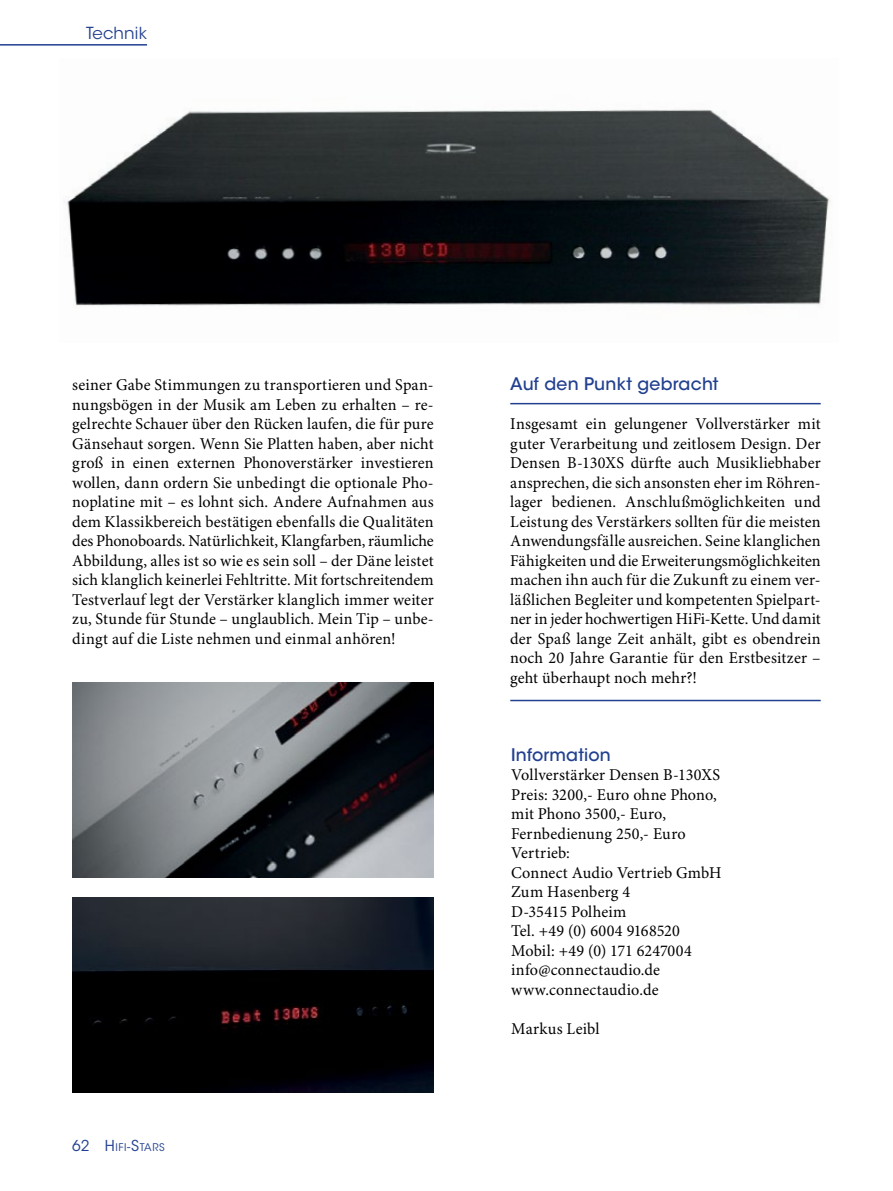
<style>
.page{position:relative;width:893px;height:1191px;background:#fff}
.page>*{position:absolute;margin:0;border:0;box-sizing:border-box;transform-origin:0 0}
.t1{font:500 17.25px "ITC Avant Garde Std";letter-spacing:.01em;color:#224090}
.t2{font:16.5px/19.5px "Minion Pro";letter-spacing:.01em;color:#000;text-align:justify}
.t3{font:16.5px "ITC Avant Garde Std";letter-spacing:.01em;color:#224090}
.t4{font:15px "ITC Avant Garde Std";color:#224090}
.t5{font:10.5px "ITC Avant Garde Std";letter-spacing:.055em;color:#224090}
.s1{font-size:15px}
.s2{font-size:12px}
</style>
<div class="page">
<hr style="left:0;top:44px;width:147px;height:2px;background:#224090">
<hr style="left:510px;top:403px;width:311px;height:1px;background:#224090">
<hr style="left:510px;top:700px;width:311px;height:1px;background:#224090">
<img style="left:72px;top:683px;width:362px;height:194px">
<img style="left:72px;top:897px;width:362px;height:195px">
<img style="left:67px;top:109px;width:764px;height:197px">
<p class="t3" style="left:86px;top:23px;width:62px">Technik</p>
<p class="t2" style="left:72px;top:376px;width:363px">seiner Gabe Stimmungen zu transportieren und Span&shy;nungsbögen in der Musik am Leben zu erhalten – re&shy;gelrechte Schauer über den Rücken laufen, die für pure Gänsehaut sorgen. Wenn Sie Platten haben, aber nicht groß in einen externen Phonoverstärker investieren wollen, dann ordern Sie unbedingt die optionale Pho&shy;noplatine mit – es lohnt sich. Andere Aufnahmen aus dem Klassikbereich bestätigen ebenfalls die Qualitäten des Phonoboards. Natürlichkeit, Klangfarben, räumliche Abbildung, alles ist so wie es sein soll – der Däne leistet sich klanglich keinerlei Fehltritte. Mit fortschreitendem Testverlauf legt der Verstärker klanglich immer weiter zu, Stunde für Stunde – unglaublich. Mein Tip – unbe&shy;dingt auf die Liste nehmen und einmal anhören!</p>
<p class="t4" style="left:72px;top:1136px;width:19px">62</p>
<p class="t5" style="left:105px;top:1140px;width:61px"><span class="s1">H</span>IFI<span class="s2">-</span><span class="s1">S</span>TARS</p>
<p class="t1" style="left:510px;top:373px;width:210px">Auf den Punkt gebracht</p>
<p class="t2" style="left:510px;top:415px;width:312px">Insgesamt ein gelungener Vollverstärker mit guter Verarbeitung und zeitlosem Design. Der Densen B-130XS dürfte auch Musikliebhaber ansprechen, die sich ansonsten eher im Röhren&shy;lager bedienen. Anschlußmöglichkeiten und Leistung des Verstärkers sollten für die meisten Anwendungsfälle ausreichen. Seine klanglichen Fähigkeiten und die Erweiterungsmöglichkeiten machen ihn auch für die Zukunft zu einem ver&shy;läßlichen Begleiter und kompetenten Spielpart&shy;ner in jeder hochwertigen HiFi-Kette. Und damit der Spaß lange Zeit anhält, gibt es obendrein noch 20 Jahre Garantie für den Erstbesitzer – geht überhaupt noch mehr?!</p>
<p class="t1" style="left:511px;top:744px;width:101px">Information</p>
<p class="t2" style="left:511px;top:766px;width:212px;text-align:left">Vollverstärker Densen B-130XS<br>Preis: 3200,- Euro ohne Phono, mit Phono 3500,- Euro,<br>Fernbedienung 250,- Euro<br>Vertrieb:<br>Connect Audio Vertrieb GmbH<br>Zum Hasenberg 4<br>D-35415 Polheim<br>Tel. +49 (0) 6004 9168520<br>Mobil: +49 (0) 171 6247004 info@connectaudio.de www.connectaudio.de</p>
<p class="t2" style="left:511px;top:1019px;width:90px">Markus Leibl</p>
</div>
